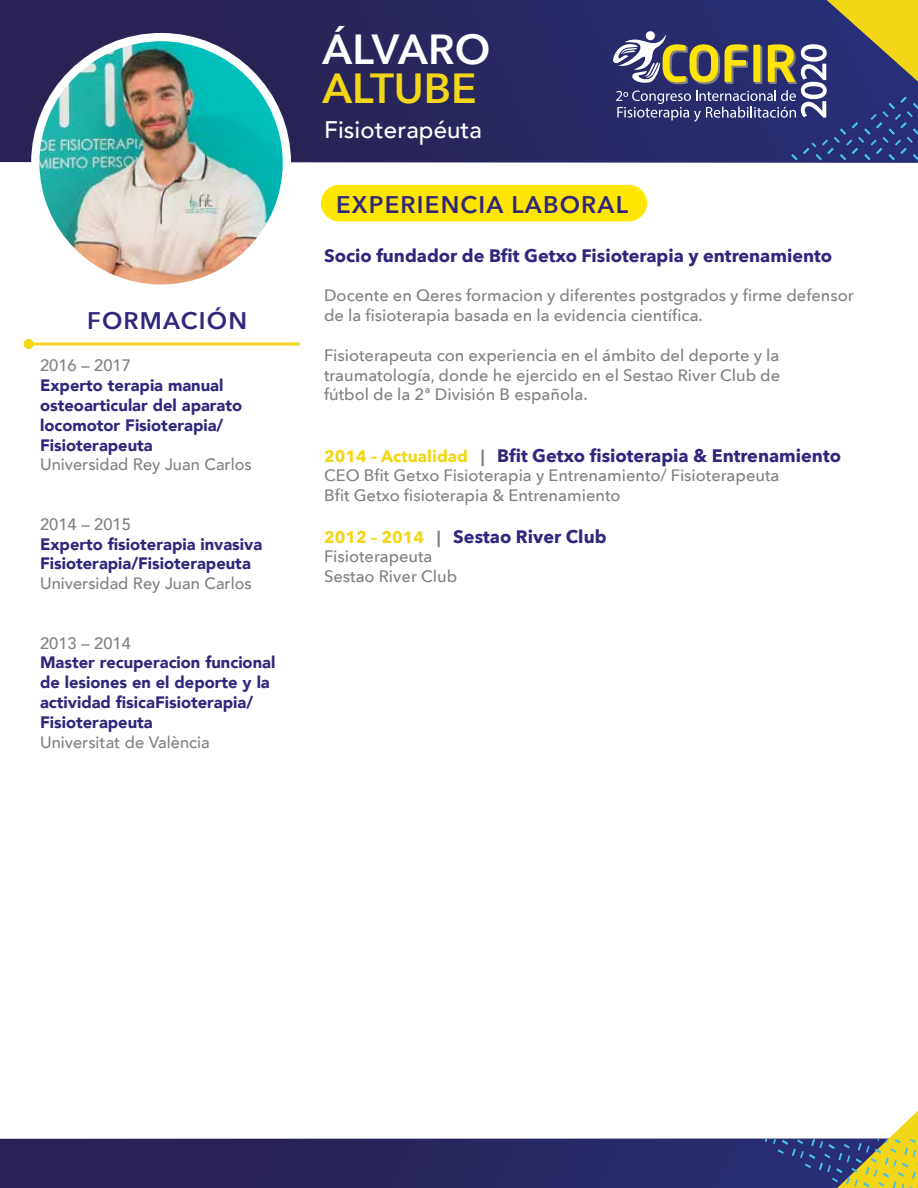
<style>
.page{position:relative;width:918px;height:1188px;background:#fff}
.page>*{position:absolute;margin:0;border:0;box-sizing:border-box;transform-origin:0 0}
.t1{font:600 42px "Avenir Next";letter-spacing:.005em;color:#fff}
.t2{font:600 42px "Avenir Next";color:#f2d617}
.t3{font:600 24px "Avenir Next";letter-spacing:.05em;color:#30277c}
.t4{font:500 24px "Avenir";letter-spacing:.005em;color:#fff}
.t5{font:700 18px "Avenir Next";color:#30277c}
.t6{font:500 16.5px/19.8px "Avenir Next";color:#808184}
.t7{font:900 16.5px/19.8px "Avenir";color:#30277c}
.t8{font:500 16.5px "Avenir";color:#808184}
.s1{font-size:16.5px;color:#f2d617}
.s2{font-size:16.5px;color:#808184}
</style>
<div class="page">
<svg style="left:0;top:0;width:918px;height:163px;background:#29265d"></svg>
<svg style="left:0;top:1139px;width:763px;height:49px;background:#28265d"></svg>
<svg style="left:763px;top:1111px;width:155px;height:77px"></svg>
<div style="left:31px;top:33px;width:260px;height:260px;background:#fff;border-radius:50%"></div>
<img style="left:39px;top:41px;width:244px;height:244px;border-radius:122px">
<div style="left:321px;top:185px;width:326px;height:36px;background:#ffe600;border-radius:18px"></div>
<hr style="left:28px;top:342px;width:272px;height:3px;background:#f2d617">
<div style="left:24px;top:339px;width:10px;height:10px;background:#f2d617;border-radius:50%"></div>
<svg style="left:613px;top:0;width:305px;height:160px;background:#4f506e"></svg>
<h2 class="t3" style="left:87px;top:300px;width:161px">FORMACIÓN</h2>
<p class="t8" style="left:40px;top:351px;width:92px">2016 – 2017</p>
<p class="t7" style="left:40px;top:375px;width:204px">Experto terapia manual osteoarticular del aparato locomotor Fisioterapia/<br>Fisioterapeuta</p>
<p class="t8" style="left:40px;top:450px;width:213px">Universidad Rey Juan Carlos</p>
<p class="t8" style="left:40px;top:510px;width:92px">2014 – 2015</p>
<p class="t7" style="left:40px;top:534px;width:224px">Experto fisioterapia invasiva<br>Fisioterapia/Fisioterapeuta</p>
<p class="t8" style="left:40px;top:569px;width:213px">Universidad Rey Juan Carlos</p>
<p class="t8" style="left:40px;top:629px;width:92px">2013 – 2014</p>
<p class="t7" style="left:40px;top:652px;width:237px">Master recuperacion funcional de lesiones en el deporte y la actividad fisicaFisioterapia/<br>Fisioterapeuta</p>
<p class="t8" style="left:40px;top:728px;width:171px">Universitat de València</p>
<h1 class="t1" style="left:323px;top:14px;width:169px">ÁLVARO</h1>
<h1 class="t2" style="left:323px;top:53px;width:156px">ALTUBE</h1>
<h2 class="t4" style="left:324px;top:109px;width:160px">Fisioterapéuta</h2>
<h2 class="t3" style="left:336px;top:184px;width:293px">EXPERIENCIA LABORAL</h2>
<p class="t5" style="left:324px;top:240px;width:510px">Socio fundador de Bfit Getxo Fisioterapia y entrenamiento</p>
<p class="t6" style="left:324px;top:285px;width:531px">Docente en Qeres formacion y diferentes postgrados y firme defensor de la fisioterapia basada en la evidencia científica.</p>
<p class="t6" style="left:324px;top:345px;width:458px;text-align:justify">Fisioterapeuta con experiencia en el ámbito del deporte y la traumatología, donde he ejercido en el Sestao River Club de fútbol de la 2ª División B española.</p>
<p class="t5" style="left:324px;top:440px;width:519px"><span class="s1">2014 – Actualidad</span> <span class="s2">|</span> Bfit Getxo fisioterapia &amp; Entrenamiento</p>
<p class="t6" style="left:324px;top:465px;width:457px">CEO Bfit Getxo Fisioterapia y Entrenamiento/ Fisioterapeuta<br>Bfit Getxo fisioterapia &amp; Entrenamiento</p>
<p class="t5" style="left:324px;top:521px;width:284px"><span class="s1">2012 – 2014</span> <span class="s2">|</span> Sestao River Club</p>
<p class="t6" style="left:324px;top:546px;width:135px">Fisioterapeuta<br>Sestao River Club</p>
</div>
